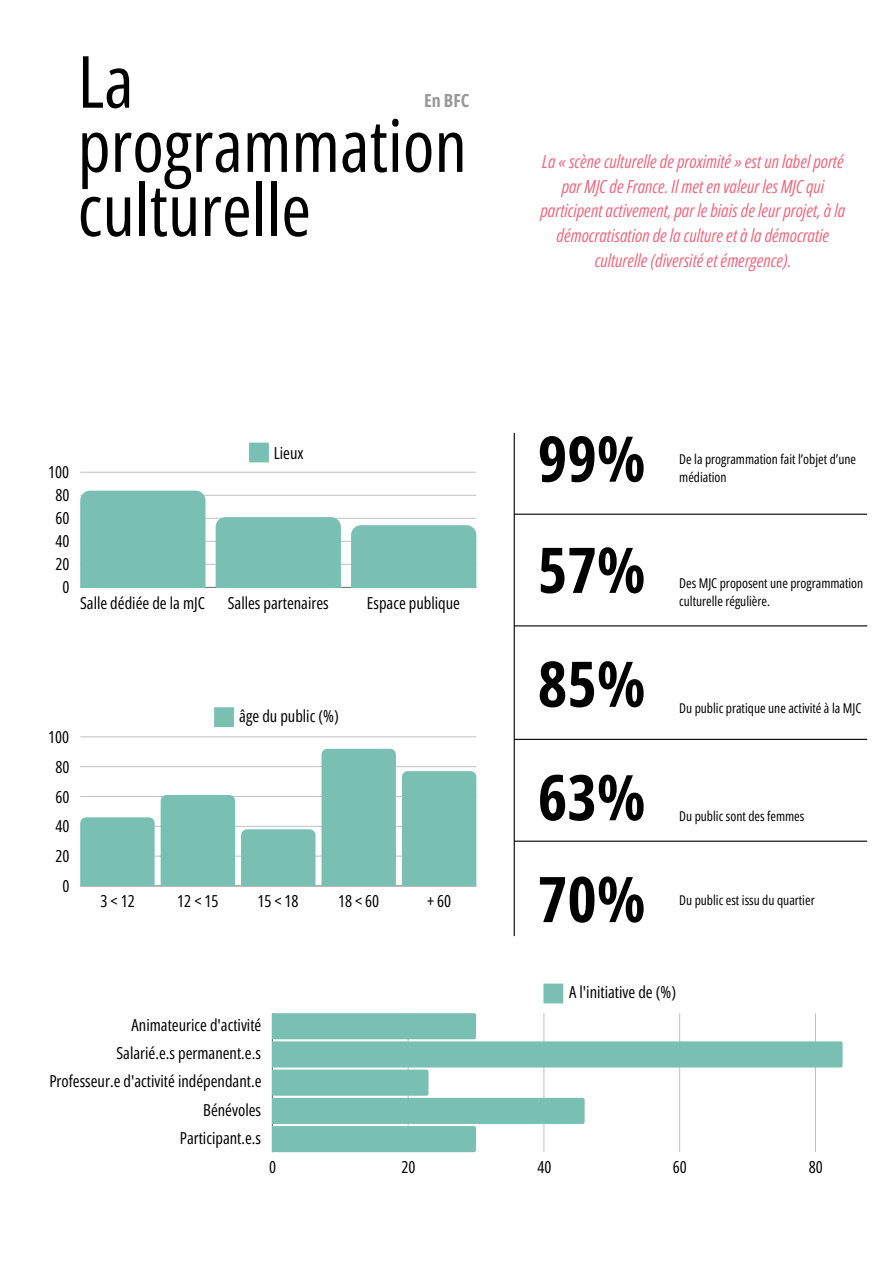
<style>
.page{position:relative;width:894px;height:1264px;background:#fff}
.page>*{position:absolute;margin:0;border:0;box-sizing:border-box;transform-origin:0 0}
.t1{font:72px/64.2px "Open Sans Condensed";color:#000}
.t2{font:700 63px "Open Sans Condensed";color:#000}
.t3{font:italic 18px/24.8px "Open Sans Condensed";color:#e9425e;text-align:center}
.t4{font:700 18px "Open Sans Condensed";color:#989898}
.t5{font:16.5px/28.2px "Open Sans Condensed";color:#000;text-align:right}
.t6{font:13.5px/18px "Open Sans Condensed";color:#000}
</style>
<div class="page">
<svg style="left:214px;top:707px;width:20px;height:20px"></svg>
<hr style="left:80px;top:885px;width:396px;height:1px;background:#000;opacity:.6">
<hr style="left:80px;top:855px;width:396px;height:1px;background:#000;opacity:.25">
<hr style="left:80px;top:826px;width:396px;height:1px;background:#cbcbcb">
<hr style="left:80px;top:796px;width:396px;height:1px;background:#c0c0c0">
<hr style="left:80px;top:766px;width:396px;height:1px;background:#cacaca">
<hr style="left:80px;top:736px;width:396px;height:1px;background:#d6d6d6">
<div style="left:80px;top:817px;width:74px;height:69px;background:#79c0b3"></div>
<div style="left:161px;top:795px;width:74px;height:91px;background:#79c0b3"></div>
<div style="left:241px;top:829px;width:74px;height:57px;background:#79c0b3"></div>
<div style="left:321px;top:748px;width:75px;height:138px;background:#79c0b3"></div>
<div style="left:402px;top:771px;width:74px;height:115px;background:#79c0b3"></div>
<hr style="left:513px;top:433px;width:1px;height:503px;background:#000">
<hr style="left:514px;top:625px;width:352px;height:1px;background:#000">
<hr style="left:514px;top:738px;width:352px;height:2px;background:#000">
<svg style="left:543px;top:983px;width:20px;height:20px"></svg>
<svg style="left:272px;top:1013px;width:570px;height:139px"></svg>
<hr style="left:514px;top:840px;width:352px;height:1px;background:#000">
<hr style="left:514px;top:513px;width:352px;height:2px;background:#000">
<svg style="left:249px;top:442px;width:20px;height:20px"></svg>
<hr style="left:80px;top:587px;width:396px;height:1px;background:#79c0b3">
<hr style="left:80px;top:564px;width:396px;height:1px;background:#cacaca">
<hr style="left:80px;top:541px;width:396px;height:1px;background:#cbcbcb">
<hr style="left:80px;top:518px;width:396px;height:1px;background:#cdcdcd">
<hr style="left:80px;top:495px;width:396px;height:1px;background:#cfcfcf">
<hr style="left:80px;top:472px;width:396px;height:1px;background:#d1d1d1">
<div style="left:80px;top:490px;width:125px;height:97px;background:#79c0b3"></div>
<div style="left:215px;top:517px;width:126px;height:70px;background:#79c0b3"></div>
<div style="left:351px;top:525px;width:125px;height:62px;background:#79c0b3"></div>
<h1 class="t1" style="left:78px;top:48px;width:390px">La programmation culturelle</h1>
<h2 class="t4" style="left:424px;top:87px;width:47px">En BFC</h2>
<p class="t5" style="left:48px;top:458px;width:23px">100</p>
<p class="t5" style="left:55px;top:481px;width:16px">80</p>
<p class="t5" style="left:55px;top:504px;width:16px">60</p>
<p class="t5" style="left:55px;top:527px;width:16px">40</p>
<p class="t5" style="left:55px;top:550px;width:16px">20</p>
<p class="t5" style="left:62px;top:573px;width:9px">0</p>
<p class="t5" style="left:274px;top:438px;width:31px">Lieux</p>
<p class="t5" style="left:80px;top:589px;width:126px">Salle dédiée de la mJC</p>
<p class="t5" style="left:228px;top:589px;width:102px">Salles partenaires</p>
<p class="t5" style="left:367px;top:589px;width:95px">Espace publique</p>
<p class="t5" style="left:48px;top:722px;width:23px">100</p>
<p class="t5" style="left:55px;top:752px;width:16px">80</p>
<p class="t5" style="left:55px;top:782px;width:16px">60</p>
<p class="t5" style="left:55px;top:812px;width:16px">40</p>
<p class="t5" style="left:55px;top:841px;width:16px">20</p>
<p class="t5" style="left:62px;top:871px;width:9px">0</p>
<p class="t5" style="left:239px;top:701px;width:101px">âge du public (%)</p>
<p class="t5" style="left:100px;top:886px;width:36px">3&lt;12</p>
<p class="t5" style="left:177px;top:886px;width:43px">12&lt;15</p>
<p class="t5" style="left:257px;top:886px;width:43px">15&lt;18</p>
<p class="t5" style="left:338px;top:886px;width:43px">18&lt;60</p>
<p class="t5" style="left:427px;top:886px;width:26px">+60</p>
<p class="t5" style="left:49px;top:1010px;width:213px">Animateurice d'activité<br>Salarié.e.s permanent.e.s<br>Professeur.e d'activité indépendant.e<br>Bénévoles<br>Participant.e.s</p>
<p class="t3" style="left:540px;top:148px;width:306px">La « scène culturelle de proximité » est un label porté par MJC de France. Il met en valeur les MJC qui participent activement, par le biais de leur projet, à la démocratisation de la culture et à la démocratie culturelle (diversité et émergence).</p>
<h2 class="t2" style="left:537px;top:414px;width:109px">99%</h2>
<h4 class="t2" style="left:537px;top:525px;width:109px">57%</h4>
<h3 class="t2" style="left:537px;top:639px;width:109px">85%</h3>
<h2 class="t2" style="left:537px;top:753px;width:109px">63%</h2>
<h2 class="t2" style="left:537px;top:854px;width:109px">70%</h2>
<p class="t6" style="left:679px;top:450px;width:178px">De la programmation fait l’objet d’une médiation</p>
<h2 class="t6" style="left:679px;top:573px;width:185px">Des MJC proposent une programmation culturelle régulière.</h2>
<p class="t6" style="left:679px;top:699px;width:183px">Du public pratique une activité à la MJC</p>
<p class="t6" style="left:679px;top:806px;width:126px">Du public sont des femmes</p>
<p class="t6" style="left:679px;top:890px;width:137px">Du public est issu du quartier</p>
<p class="t5" style="left:569px;top:977px;width:108px">A l'initiative de (%)</p>
<p class="t5" style="left:269px;top:1152px;width:9px">0</p>
<p class="t5" style="left:401px;top:1152px;width:16px">20</p>
<p class="t5" style="left:537px;top:1152px;width:16px">40</p>
<p class="t5" style="left:672px;top:1152px;width:16px">60</p>
<p class="t5" style="left:808px;top:1152px;width:16px">80</p>
</div>
